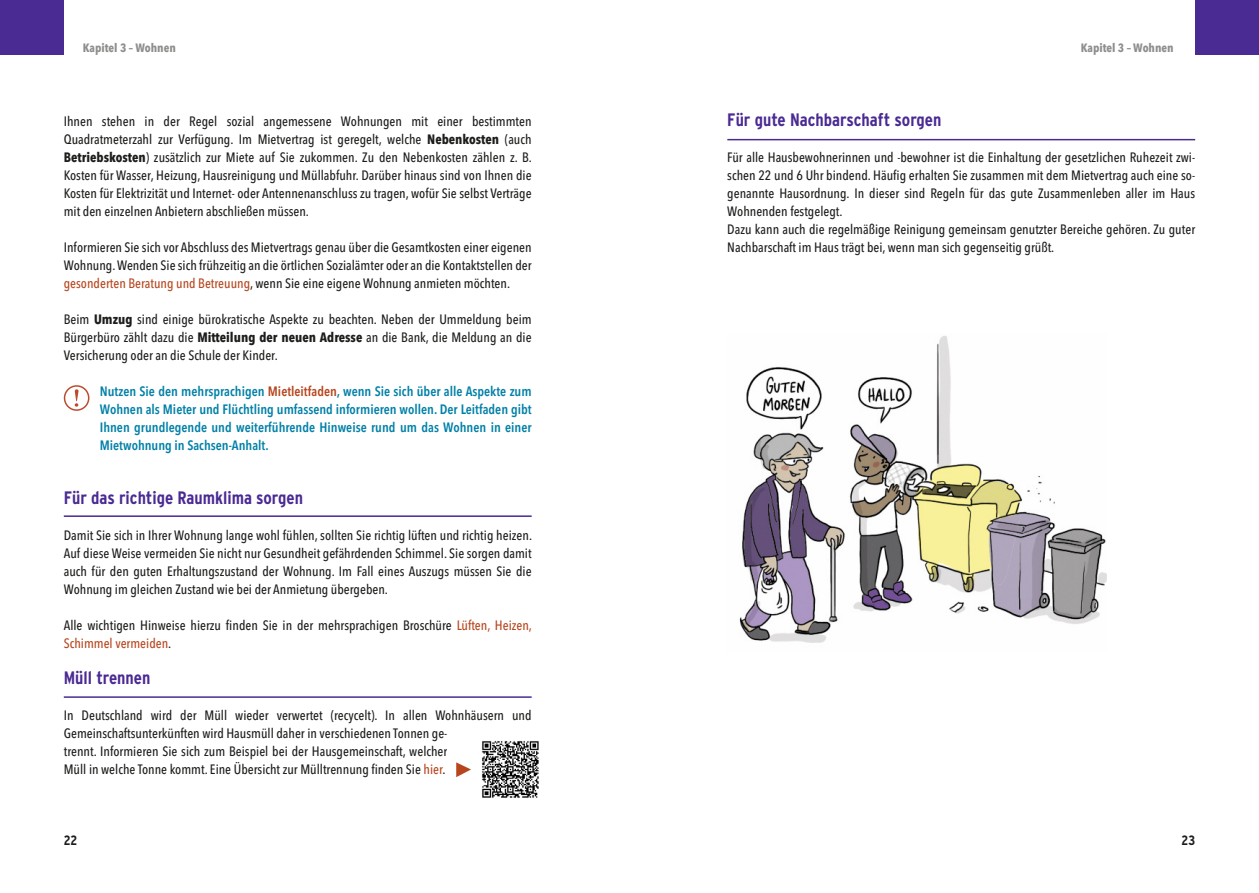
<style>
.page{position:relative;width:1259px;height:893px;background:#fff}
.page>*{position:absolute;margin:0;border:0;box-sizing:border-box;transform-origin:0 0}
.t1{font:700 condensed 18px "Interstate";color:#4a2a93}
.t2{font:500 13.5px/18px "Avenir Next Condensed";color:#1d1d1b;text-align:justify}
.t3{font:600 13.5px/18px "Avenir Next Condensed";color:#0080a8;text-align:justify}
.t4{font:700 condensed 13.5px "Interstate";color:#1d1d1b}
.t5{font:700 12px "Avenir Next Condensed";color:#8e8e8d}
.s1{font-weight:700}
.s2{color:#b7451d}
</style>
<div class="page">
<svg style="left:64px;top:385px;width:25px;height:26px"></svg>
<hr style="left:64px;top:515px;width:467px;height:2px;background:#4a2a93">
<hr style="left:727px;top:139px;width:468px;height:1px;background:#4a2a93">
<hr style="left:64px;top:696px;width:467px;height:2px;background:#4a2a93">
<div style="left:1195px;top:0;width:64px;height:54px;background:#4a2a93"></div>
<div style="left:0;top:0;width:64px;height:54px;background:#4a2a93"></div>
<img style="left:739px;top:336px;width:367px;height:307px">
<img style="left:482px;top:741px;width:57px;height:57px">
<svg style="left:456px;top:762px;width:15px;height:15px"></svg>
<p class="t5" style="left:83px;top:40px;width:94px">Kapitel 3 – Wohnen</p>
<p class="t5" style="left:1080px;top:40px;width:94px">Kapitel 3 – Wohnen</p>
<p class="t2" style="left:64px;top:112px;width:470px">Ihnen stehen in der Regel sozial angemessene Wohnungen mit einer bestimmten Quadratmeterzahl zur Verfügung. Im Mietvertrag ist geregelt, welche <span class="s1">Nebenkosten</span> (auch <span class="s1">Betriebskosten</span>) zusätzlich zur Miete auf Sie zukommen. Zu den Nebenkosten zählen z. B.<br>Kosten für Wasser, Heizung, Hausreinigung und Müllabfuhr. Darüber hinaus sind von Ihnen die Kosten für Elektrizität und Internet- oder Antennenanschluss zu tragen, wofür Sie selbst Verträge mit den einzelnen Anbietern abschließen müssen.</p>
<p class="t2" style="left:64px;top:238px;width:469px">Informieren Sie sich vor Abschluss des Mietvertrags genau über die Gesamtkosten einer eigenen Wohnung.Wenden Sie sich frühzeitig an die örtlichen Sozialämter oder an die Kontaktstellen der <span class="s2">gesonderten Beratung und Betreuung</span>, wenn Sie eine eigene Wohnung anmieten möchten.</p>
<p class="t2" style="left:64px;top:310px;width:469px">Beim <span class="s1">Umzug</span> sind einige bürokratische Aspekte zu beachten. Neben der Ummeldung beim Bürgerbüro zählt dazu die <span class="s1">Mitteilung der neuen Adresse</span> an die Bank, die Meldung an die Versicherung oder an die Schule der Kinder.</p>
<p class="t3" style="left:100px;top:382px;width:433px">Nutzen Sie den mehrsprachigen <span class="s2">Mietleitfaden</span>, wenn Sie sich über alle Aspekte zum Wohnen als Mieter und Flüchtling umfassend informieren wollen. Der Leitfaden gibt Ihnen grundlegende und weiterführende Hinweise rund um das Wohnen in einer Mietwohnung in Sachsen-Anhalt.</p>
<h1 class="t1" style="left:64px;top:487px;width:241px">Für das richtige Raumklima sorgen</h1>
<p class="t2" style="left:64px;top:526px;width:470px">Damit Sie sich in Ihrer Wohnung lange wohl fühlen, sollten Sie richtig lüften und richtig heizen.<br>Auf diese Weise vermeiden Sie nicht nur Gesundheit gefährdenden Schimmel. Sie sorgen damit auch für den guten Erhaltungszustand der Wohnung. Im Fall eines Auszugs müssen Sie die Wohnung im gleichen Zustand wie bei der Anmietung übergeben.</p>
<p class="t2" style="left:64px;top:616px;width:470px">Alle wichtigen Hinweise hierzu finden Sie in der mehrsprachigen Broschüre <span class="s2">Lüften, Heizen,<br>Schimmel vermeiden</span>.</p>
<h1 class="t1" style="left:64px;top:667px;width:88px">Müll trennen</h1>
<p class="t2" style="left:64px;top:706px;width:469px;text-align:left">In Deutschland wird der Müll wieder verwertet (recycelt). In allen Wohnhäusern und Gemeinschaftsunterkünften wird Hausmüll daher in verschiedenen Tonnen ge-<br>trennt. Informieren Sie sich zum Beispiel bei der Hausgemeinschaft, welcher<br>Müll in welche Tonne kommt. Eine Übersicht zur Mülltrennung finden Sie <span class="s2">hier</span>.</p>
<h1 class="t1" style="left:727px;top:109px;width:216px">Für gute Nachbarschaft sorgen</h1>
<p class="t2" style="left:727px;top:148px;width:469px;text-align:left">Für alle Hausbewohnerinnen und -bewohner ist die Einhaltung der gesetzlichen Ruhezeit zwi&shy;schen 22 und 6 Uhr bindend. Häufig erhalten Sie zusammen mit dem Mietvertrag auch eine so&shy;genannte Hausordnung. In dieser sind Regeln für das gute Zusammenleben aller im Haus Wohnenden festgelegt.<br>Dazu kann auch die regelmäßige Reinigung gemeinsam genutzter Bereiche gehören. Zu guter Nachbarschaft im Haus trägt bei, wenn man sich gegenseitig grüßt.</p>
<p class="t4" style="left:64px;top:833px;width:15px">22</p>
<p class="t4" style="left:1181px;top:833px;width:15px">23</p>
</div>
